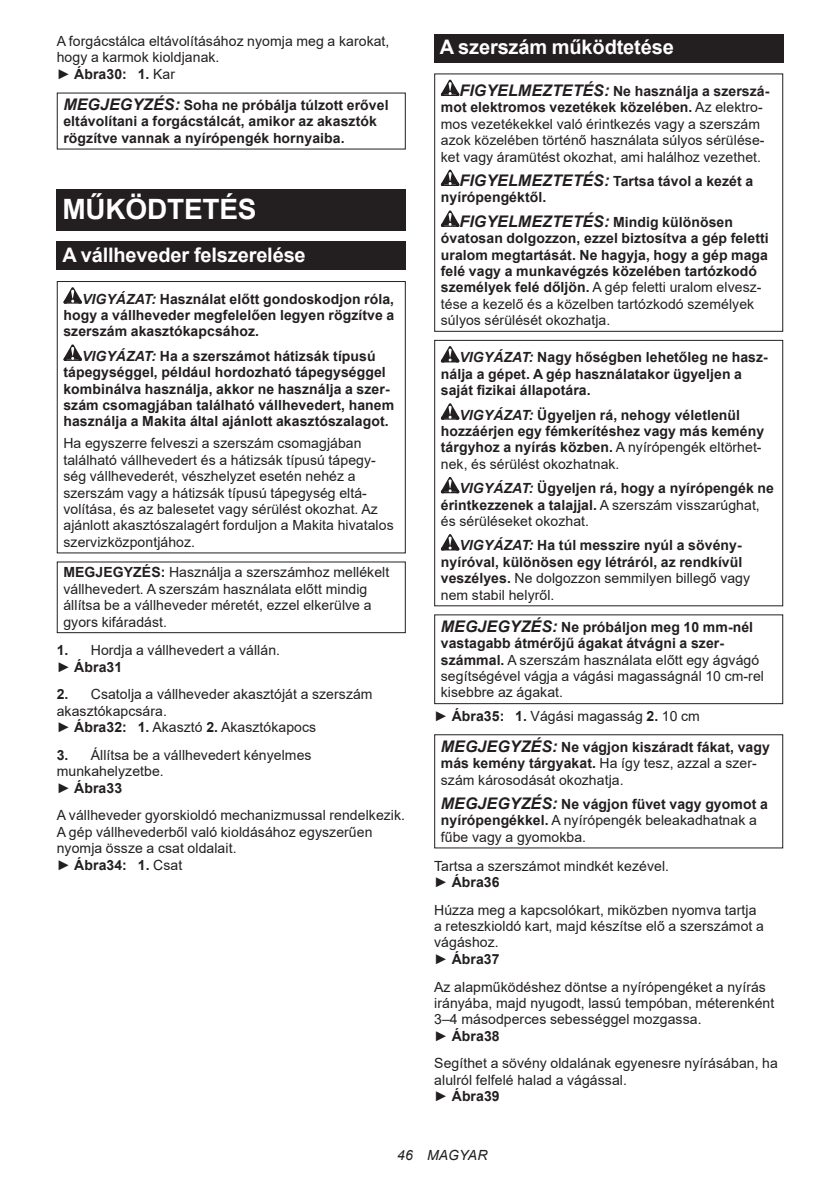
<style>
.page{position:relative;width:840px;height:1191px;background:#fff}
.page>*{position:absolute;margin:0;border:0;box-sizing:border-box;transform-origin:0 0}
.t1{font:700 28px "Arial";letter-spacing:-.01em;color:#fff}
.t2{font:700 20px "Arial";letter-spacing:-.01em;color:#fff}
.t3{font:italic 700 16px "Arial";letter-spacing:.005em;color:#231f20}
.t4{font:14px/16.4px "Arial";letter-spacing:.005em;color:#231f20}
.t5{font:700 14px/16.4px "Arial";letter-spacing:.005em;color:#231f20}
.t6{font:italic 14px "Arial";letter-spacing:.005em;color:#231f20}
.s1{font-weight:700}
.s2{font-style:italic;font-size:16px}
.s3{font-style:italic}
.s4{font-weight:700;font-style:italic;font-size:16px}
.s5{font-style:normal;font-size:14px}
.s6{font-weight:400}
</style>
<div class="page">
<div style="left:57px;top:189px;width:348px;height:41px;background:#231f20"></div>
<div style="left:57px;top:242px;width:348px;height:28px;background:#231f20"></div>
<svg style="left:63px;top:287px;width:19px;height:17px"></svg>
<svg style="left:63px;top:344px;width:19px;height:17px"></svg>
<div style="left:57px;top:281px;width:348px;height:272px;border:1px solid #231f20"></div>
<div style="left:57px;top:561px;width:348px;height:72px;border:1px solid #231f20"></div>
<div style="left:434px;top:34px;width:348px;height:29px;background:#231f20"></div>
<svg style="left:440px;top:80px;width:19px;height:16px"></svg>
<svg style="left:440px;top:170px;width:19px;height:16px"></svg>
<svg style="left:440px;top:210px;width:19px;height:17px"></svg>
<div style="left:434px;top:73px;width:348px;height:259px;border:1px solid #231f20"></div>
<svg style="left:440px;top:346px;width:19px;height:16px"></svg>
<svg style="left:440px;top:403px;width:19px;height:17px"></svg>
<svg style="left:440px;top:477px;width:19px;height:16px"></svg>
<svg style="left:440px;top:534px;width:19px;height:16px"></svg>
<div style="left:434px;top:340px;width:348px;height:266px;border:1px solid #231f20"></div>
<div style="left:434px;top:614px;width:348px;height:90px;border:1px solid #231f20"></div>
<div style="left:434px;top:734px;width:348px;height:114px;border:1px solid #231f20"></div>
<p class="t4" style="left:57px;top:33px;width:334px">A forgácstálca eltávolításához nyomja meg a karokat, hogy a karmok kioldjanak.<br>► <span class="s1">Ábra30: 1.</span> Kar</p>
<p class="t5" style="left:63px;top:97px;width:326px"><span class="s2">MEGJEGYZÉS:</span> Soha ne próbálja túlzott erővel eltávolítani a forgácstálcát, amikor az akasztók rögzítve vannak a nyírópengék hornyaiba.</p>
<h1 class="t1" style="left:62px;top:189px;width:195px">MŰKÖDTETÉS</h1>
<h2 class="t2" style="left:62px;top:240px;width:245px">A vállheveder felszerelése</h2>
<p class="t5" style="left:63px;top:291px;width:332px;text-align:justify;text-indent:19px"><span class="s3">VIGYÁZAT:</span> Használat előtt gondoskodjon róla, hogy a vállheveder megfelelően legyen rögzítve a szerszám akasztókapcsához.</p>
<p class="t5" style="left:63px;top:348px;width:332px;text-align:center"><span class="s3">VIGYÁZAT:</span> Ha a szerszámot hátizsák típusú tápegységgel, például hordozható tápegységgel kombinálva használja, akkor ne használja a szer&shy;szám csomagjában található vállhevedert, hanem használja a Makita által ajánlott akasztószalagot.</p>
<p class="t4" style="left:63px;top:435px;width:331px">Ha egyszerre felveszi a szerszám csomagjában található vállhevedert és a hátizsák típusú tápegy&shy;ség vállhevederét, vészhelyzet esetén nehéz a szerszám vagy a hátizsák típusú tápegység eltá&shy;volítása, és az balesetet vagy sérülést okozhat. Az ajánlott akasztószalagért forduljon a Makita hivatalos szervizközpontjához.</p>
<p class="t4" style="left:63px;top:564px;width:327px"><span class="s1">MEGJEGYZÉS:</span> Használja a szerszámhoz mellékelt vállhevedert. A szerszám használata előtt mindig állítsa be a vállheveder méretét, ezzel elkerülve a gyors kifáradást.</p>
<p class="t4" style="left:57px;top:642px;width:225px"><span class="s1">1.</span> Hordja a vállhevedert a vállán. ► <span class="s1">Ábra31</span></p>
<p class="t4" style="left:57px;top:686px;width:317px"><span class="s1">2.</span> Csatolja a vállheveder akasztóját a szerszám akasztókapcsára.<br>► <span class="s1">Ábra32: 1.</span> Akasztó <span class="s1">2.</span> Akasztókapocs</p>
<p class="t4" style="left:57px;top:746px;width:256px"><span class="s1">3.</span> Állítsa be a vállhevedert kényelmes munkahelyzetbe.<br>► <span class="s1">Ábra33</span></p>
<p class="t4" style="left:57px;top:807px;width:350px">A vállheveder gyorskioldó mechanizmussal rendelkezik.<br>A gép vállhevederből való kioldásához egyszerűen nyomja össze a csat oldalait.<br>► <span class="s1">Ábra34: 1.</span> Csat</p>
<h2 class="t2" style="left:439px;top:33px;width:235px">A szerszám működtetése</h2>
<p class="t4" style="left:440px;top:83px;width:330px;text-indent:19px"><span class="s4">FIGYELMEZTETÉS:</span> <span class="s1">Ne használja a szerszá&shy;mot elektromos vezetékek közelében.</span> Az elektro&shy;mos vezetékekkel való érintkezés vagy a szerszám azok közelében történő használata súlyos sérülése&shy;ket vagy áramütést okozhat, ami halálhoz vezethet.</p>
<p class="t5" style="left:440px;top:173px;width:313px;text-indent:19px"><span class="s2">FIGYELMEZTETÉS:</span> Tartsa távol a kezét a nyírópengéktől.</p>
<p class="t3" style="left:459px;top:210px;width:275px">FIGYELMEZTETÉS: <span class="s5">Mindig különösen</span></p>
<p class="t5" style="left:440px;top:230px;width:329px">óvatosan dolgozzon, ezzel biztosítva a gép feletti uralom megtartását. Ne hagyja, hogy a gép maga felé vagy a munkavégzés közelében tartózkodó személyek felé dőljön. <span class="s6">A gép feletti uralom elvesz&shy;tése a kezelő és a közelben tartózkodó személyek súlyos sérülését okozhatja.</span></p>
<p class="t5" style="left:440px;top:349px;width:328px;text-indent:19px"><span class="s3">VIGYÁZAT:</span> Nagy hőségben lehetőleg ne hasz&shy;nálja a gépet. A gép használatakor ügyeljen a saját fizikai állapotára.</p>
<p class="t5" style="left:440px;top:407px;width:324px;text-indent:19px"><span class="s3">VIGYÁZAT:</span> Ügyeljen rá, nehogy véletlenül hozzáérjen egy fémkerítéshez vagy más kemény tárgyhoz a nyírás közben. <span class="s6">A nyírópengék eltörhet&shy;nek, és sérülést okozhatnak.</span></p>
<p class="t5" style="left:440px;top:480px;width:334px;text-indent:19px"><span class="s3">VIGYÁZAT:</span> Ügyeljen rá, hogy a nyírópengék ne érintkezzenek a talajjal. <span class="s6">A szerszám visszarúghat, és sérüléseket okozhat.</span></p>
<p class="t5" style="left:440px;top:537px;width:310px;text-indent:19px"><span class="s3">VIGYÁZAT:</span> Ha túl messzire nyúl a sövény&shy;nyíróval, különösen egy létráról, az rendkívül veszélyes. <span class="s6">Ne dolgozzon semmilyen billegő vagy nem stabil helyről.</span></p>
<p class="t4" style="left:440px;top:619px;width:324px"><span class="s4">MEGJEGYZÉS:</span> <span class="s1">Ne próbáljon meg 10 mm-nél vastagabb átmérőjű ágakat átvágni a szer&shy;számmal.</span> A szerszám használata előtt egy ágvágó segítségével vágja a vágási magasságnál 10 cm-rel kisebbre az ágakat.</p>
<p class="t4" style="left:434px;top:707px;width:267px">► <span class="s1">Ábra35: 1.</span> Vágási magasság <span class="s1">2.</span> 10 cm</p>
<p class="t5" style="left:440px;top:739px;width:330px"><span class="s2">MEGJEGYZÉS:</span> Ne vágjon kiszáradt fákat, vagy más kemény tárgyakat. <span class="s6">Ha így tesz, azzal a szer&shy;szám károsodását okozhatja.</span></p>
<p class="t4" style="left:440px;top:795px;width:328px"><span class="s4">MEGJEGYZÉS:</span> <span class="s1">Ne vágjon füvet vagy gyomot a nyírópengékkel.</span> A nyírópengék beleakadhatnak a fűbe vagy a gyomokba.</p>
<p class="t4" style="left:434px;top:857px;width:236px">Tartsa a szerszámot mindkét kezével. ► <span class="s1">Ábra36</span></p>
<p class="t4" style="left:434px;top:901px;width:331px">Húzza meg a kapcsolókart, miközben nyomva tartja a reteszkioldó kart, majd készítse elő a szerszámot a vágáshoz.<br>► <span class="s1">Ábra37</span></p>
<p class="t4" style="left:434px;top:978px;width:341px">Az alapműködéshez döntse a nyírópengéket a nyírás irányába, majd nyugodt, lassú tempóban, méterenként 3–4 másodperces sebességgel mozgassa.<br>► <span class="s1">Ábra38</span></p>
<p class="t4" style="left:434px;top:1055px;width:345px">Segíthet a sövény oldalának egyenesre nyírásában, ha alulról felfelé halad a vágással.<br>► <span class="s1">Ábra39</span></p>
<p class="t6" style="left:397px;top:1146px;width:92px">46 MAGYAR</p>
</div>
